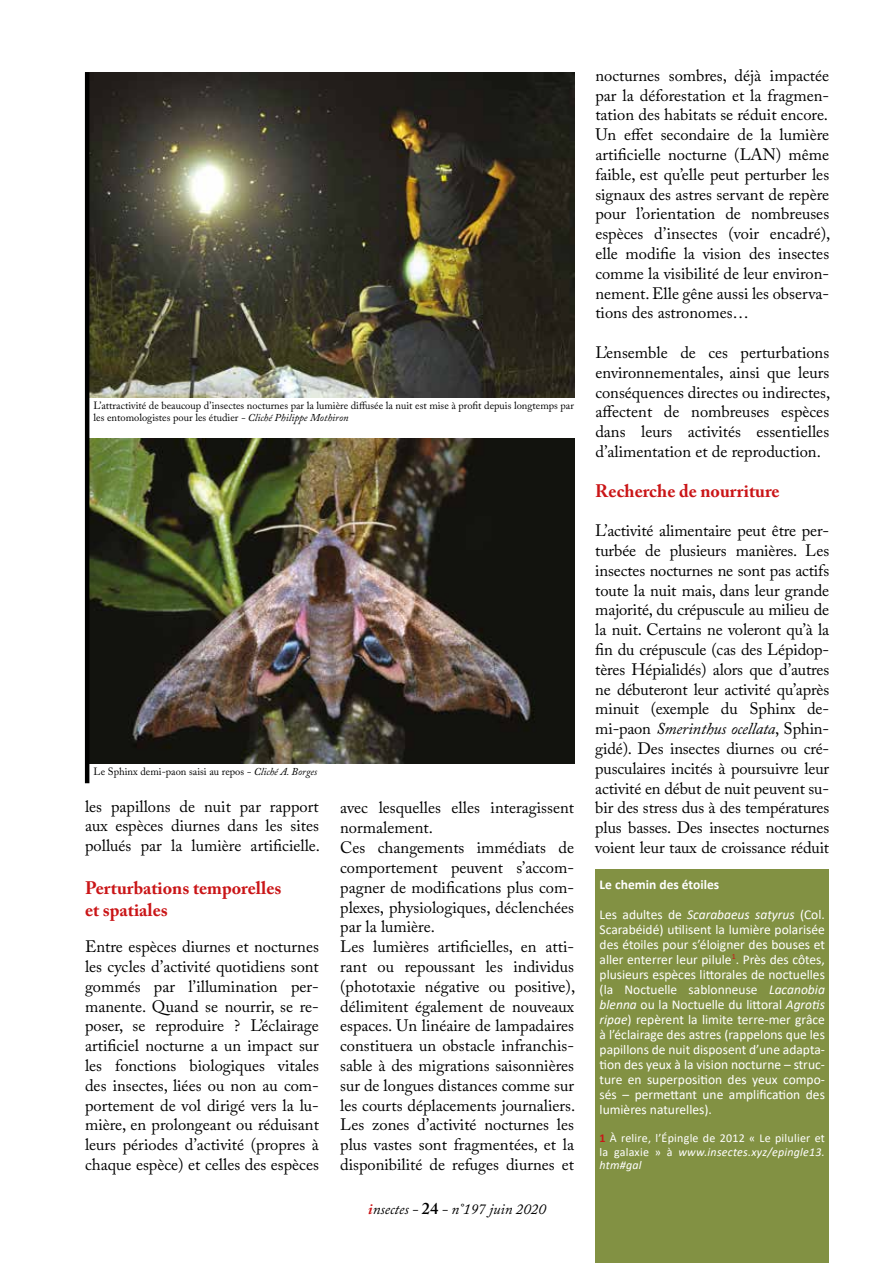
<style>
.page{position:relative;width:893px;height:1263px;background:#fff}
.page>*{position:absolute;margin:0;border:0;box-sizing:border-box;transform-origin:0 0}
.t1{font:700 18px/22.5px "Adobe Caslon Pro";color:#ca1517}
.t2{font:16.5px/19.8px "Adobe Caslon Pro";color:#000;text-align:justify}
.t3{font:italic 15px "Adobe Caslon Pro";color:#000}
.t4{font:13.5px/15px "Calibri";color:#fff;text-align:justify}
.t5{font:700 13.5px "Calibri";color:#fff}
.t6{font:12px/13.5px "Calibri";letter-spacing:.02em;color:#fff;text-align:justify}
.t7{font:10.5px/12px "Adobe Caslon Pro";color:#000}
.s1{font-style:italic}
.s2{font-weight:700;color:#ca1517}
.s3{font-weight:600;font-style:normal;font-size:16.5px}
</style>
<div class="page">
<img style="left:89px;top:438px;width:485px;height:325px">
<div style="left:595px;top:870px;width:234px;height:393px;background:#829143"></div>
<img style="left:89px;top:72px;width:485px;height:325px">
<hr style="left:85px;top:72px;width:4px;height:711px;background:#000">
<p class="t7" style="left:94px;top:400px;width:482px">L’attractivité de beaucoup d’insectes nocturnes par la lumière diffusée la nuit est mise à profit depuis longtemps par les entomologistes pour les étudier <span class="s1">- Cliché Philippe Mothiron</span></p>
<p class="t7" style="left:94px;top:765px;width:225px">Le Sphinx demi-paon saisi au repos <span class="s1">- Cliché A. Borges</span></p>
<p class="t2" style="left:85px;top:796px;width:237px">les papillons de nuit par rapport aux espèces diurnes dans les sites pollués par la lumière artificielle.</p>
<p class="t1" style="left:85px;top:876px;width:198px">Perturbations temporelles et spatiales</p>
<p class="t2" style="left:85px;top:936px;width:235px">Entre espèces diurnes et nocturnes les cycles d’activité quotidiens sont gommés par l’illumination per&shy;manente. Quand se nourrir, se re&shy;poser, se reproduire ? L’éclairage artificiel nocturne a un impact sur les fonctions biologiques vitales des insectes, liées ou non au com&shy;portement de vol dirigé vers la lu&shy;mière, en prolongeant ou réduisant leurs périodes d’activité (propres à chaque espèce) et celles des espèces</p>
<p class="t2" style="left:340px;top:798px;width:237px;text-align:left">avec lesquelles elles interagissent normalement.<br>Ces changements immédiats de comportement peuvent s’accom&shy;pagner de modifications plus com&shy;plexes, physiologiques, déclenchées par la lumière.<br>Les lumières artificielles, en atti&shy;rant ou repoussant les individus (phototaxie négative ou positive), délimitent également de nouveaux espaces. Un linéaire de lampadaires constituera un obstacle infranchis&shy;sable à des migrations saisonnières sur de longues distances comme sur les courts déplacements journaliers.<br>Les zones d’activité nocturnes les plus vastes sont fragmentées, et la disponibilité de refuges diurnes et</p>
<p class="t3" style="left:368px;top:1200px;width:179px"><span class="s2">i</span>nsectes - <span class="s3">24</span> - n°197 juin 2020</p>
<p class="t2" style="left:595px;top:65px;width:237px;text-align:left">nocturnes sombres, déjà impactée par la déforestation et la fragmen&shy;tation des habitats se réduit encore.<br>Un effet secondaire de la lumière artificielle nocturne (LAN) même faible, est qu’elle peut perturber les signaux des astres servant de repère pour l’orientation de nombreuses espèces d’insectes (voir encadré), elle modifie la vision des insectes comme la visibilité de leur environ&shy;nement. Elle gêne aussi les observa&shy;tions des astronomes…</p>
<p class="t2" style="left:595px;top:342px;width:237px">L’ensemble de ces perturbations environnementales, ainsi que leurs conséquences directes ou indirectes, affectent de nombreuses espèces dans leurs activités essentielles d’alimentation et de reproduction.</p>
<p class="t1" style="left:595px;top:479px;width:186px">Recherche de nourriture</p>
<p class="t2" style="left:595px;top:521px;width:235px">L’activité alimentaire peut être per&shy;turbée de plusieurs manières. Les insectes nocturnes ne sont pas actifs toute la nuit mais, dans leur grande majorité, du crépuscule au milieu de la nuit. Certains ne voleront qu’à la fin du crépuscule (cas des Lépidop&shy;tères Hépialidés) alors que d’autres ne débuteront leur activité qu’après minuit (exemple du Sphinx de&shy;mi-paon <span class="s1">Smerinthus ocellata</span>, Sphin&shy;gidé). Des insectes diurnes ou cré&shy;pusculaires incités à poursuivre leur activité en début de nuit peuvent su&shy;bir des stress dus à des températures plus basses. Des insectes nocturnes voient leur taux de croissance réduit</p>
<p class="t5" style="left:600px;top:875px;width:121px">Le chemin des étoiles</p>
<p class="t4" style="left:600px;top:906px;width:227px">Les adultes de <span class="s1">Scarabaeus satyrus</span> (Col.<br>Scarabéidé) utilisent la lumière polarisée des étoiles pour s’éloigner des bouses et aller enterrer leur pilule<sup>1</sup>. Près des côtes, plusieurs espèces littorales de noctuelles (la Noctuelle sablonneuse <span class="s1">Lacanobia blenna</span> ou la Noctuelle du littoral <span class="s1">Agrotis ripae</span>) repèrent la limite terre-mer grâce à l’éclairage des astres (rappelons que les papillons de nuit disposent d’une adapta&shy;tion des yeux à la vision nocturne – struc&shy;ture en superposition des yeux compo&shy;sés – permettant une amplification des lumières naturelles).</p>
<p class="t6" style="left:600px;top:1131px;width:227px"><span class="s2">1</span> À relire, l’Épingle de 2012 « Le pilulier et la galaxie » à <span class="s1">www.insectes.xyz/epingle13. htm#gal</span></p>
</div>
